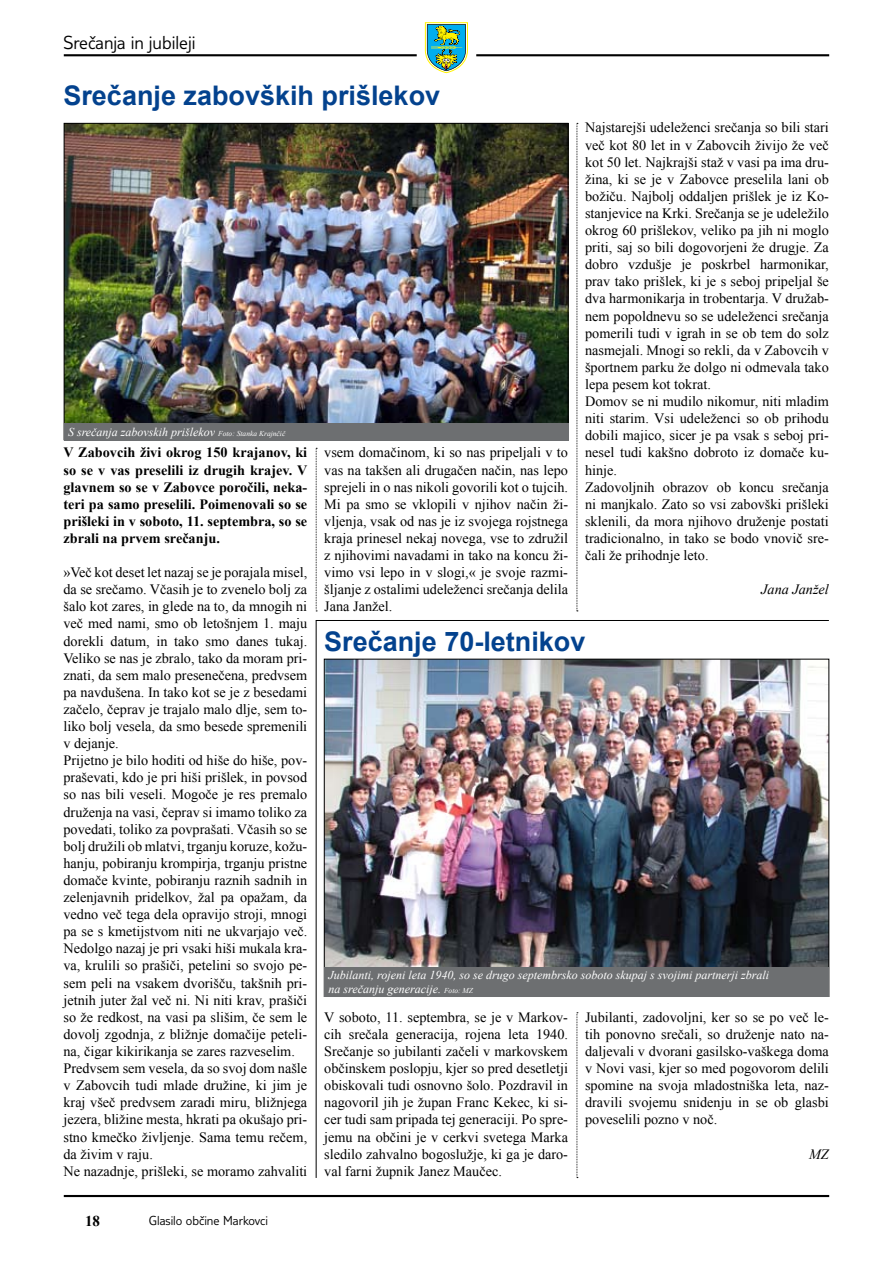
<style>
.page{position:relative;width:893px;height:1263px;background:#fff}
.page>*{position:absolute;margin:0;border:0;box-sizing:border-box;transform-origin:0 0}
.t1{font:700 27px "Arial";color:#03428e}
.t2{font:300 19.5px "TUI Type";color:#000}
.t3{font:700 15px "Times New Roman";color:#000}
.t4{font:14.25px/17.1px "Times New Roman";color:#000;text-align:justify}
.t5{font:700 14.25px/17.1px "Times New Roman";color:#000;text-align:justify}
.t6{font:italic 14.25px "Times New Roman";color:#000}
.t7{font:300 13.5px "TUI Type";color:#000}
.t8{font:italic 12px/14.4px "Times New Roman";color:#fff}
.s1{font-size:7.5px}
</style>
<div class="page">
<hr style="left:64px;top:54px;width:353px;height:2px;background:#000">
<hr style="left:476px;top:54px;width:353px;height:2px;background:#000">
<hr style="left:64px;top:1195px;width:765px;height:2px;background:#000">
<svg style="left:425px;top:22px;width:43px;height:51px;background:#6fb69b"></svg>
<img style="left:66px;top:125px;width:500px;height:298px">
<img style="left:326px;top:661px;width:501px;height:306px">
<div style="left:64px;top:423px;width:504px;height:17px;background:#6d6f71"></div>
<div style="left:324px;top:967px;width:505px;height:30px;background:#6d6f71"></div>
<hr style="left:316px;top:620px;width:513px;height:1px;background:#000">
<hr style="left:316px;top:620px;width:1px;height:558px;background:#000">
<svg style="left:577px;top:123px;width:1px;height:488px"></svg>
<svg style="left:316px;top:448px;width:1px;height:163px"></svg>
<svg style="left:577px;top:1012px;width:1px;height:166px"></svg>
<h2 class="t2" style="left:63px;top:32px;width:134px">Srečanja in jubileji</h2>
<h1 class="t1" style="left:63px;top:77px;width:378px">Srečanje zabovških prišlekov</h1>
<p class="t8" style="left:68px;top:424px;width:219px">S srečanja zabovskih prišlekov <span class="s1">Foto: Stanka Krajnčič</span></p>
<p class="t5" style="left:63px;top:444px;width:246px">V Zabovcih živi okrog 150 krajanov, ki so se v vas preselili iz drugih krajev. V glavnem so se v Zabovce poročili, neka&shy;teri pa samo preselili. Poimenovali so se prišleki in v soboto, 11. septembra, so se zbrali na prvem srečanju.</p>
<p class="t4" style="left:63px;top:564px;width:245px;text-align:left">»Več kot deset let nazaj se je porajala misel, da se srečamo. Včasih je to zvenelo bolj za šalo kot zares, in glede na to, da mnogih ni več med nami, smo ob letošnjem 1. maju dorekli datum, in tako smo danes tukaj.<br>Veliko se nas je zbralo, tako da moram pri&shy;znati, da sem malo presenečena, predvsem pa navdušena. In tako kot se je z besedami začelo, čeprav je trajalo malo dlje, sem to&shy;liko bolj vesela, da smo besede spremenili v dejanje.<br>Prijetno je bilo hoditi od hiše do hiše, pov&shy;praševati, kdo je pri hiši prišlek, in povsod so nas bili veseli. Mogoče je res premalo druženja na vasi, čeprav si imamo toliko za povedati, toliko za povprašati. Včasih so se bolj družili ob mlatvi, trganju koruze, kožu&shy;hanju, pobiranju krompirja, trganju pristne domače kvinte, pobiranju raznih sadnih in zelenjavnih pridelkov, žal pa opažam, da vedno več tega dela opravijo stroji, mnogi pa se s kmetijstvom niti ne ukvarjajo več.<br>Nedolgo nazaj je pri vsaki hiši mukala kra&shy;va, krulili so prašiči, petelini so svojo pe&shy;sem peli na vsakem dvorišču, takšnih pri&shy;jetnih juter žal več ni. Ni niti krav, prašiči so že redkost, na vasi pa slišim, če sem le dovolj zgodnja, z bližnje domačije peteli&shy;na, čigar kikirikanja se zares razveselim.<br>Predvsem sem vesela, da so svoj dom našle v Zabovcih tudi mlade družine, ki jim je kraj všeč predvsem zaradi miru, bližnjega jezera, bližine mesta, hkrati pa okušajo pri&shy;stno kmečko življenje. Sama temu rečem, da živim v raju.<br>Ne nazadnje, prišleki, se moramo zahvaliti</p>
<p class="t3" style="left:85px;top:1210px;width:16px">18</p>
<p class="t7" style="left:149px;top:1213px;width:121px">Glasilo občine Markovci</p>
<p class="t4" style="left:324px;top:444px;width:245px">vsem domačinom, ki so nas pripeljali v to vas na takšen ali drugačen način, nas lepo sprejeli in o nas nikoli govorili kot o tujcih.<br>Mi pa smo se vklopili v njihov način ži&shy;vljenja, vsak od nas je iz svojega rojstnega kraja prinesel nekaj novega, vse to združil z njihovimi navadami in tako na koncu ži&shy;vimo vsi lepo in v slogi,« je svoje razmi&shy;šljanje z ostalimi udeleženci srečanja delila Jana Janžel.</p>
<p class="t4" style="left:585px;top:119px;width:245px;text-align:left">Najstarejši udeleženci srečanja so bili stari več kot 80 let in v Zabovcih živijo že več kot 50 let. Najkrajši staž v vasi pa ima dru&shy;žina, ki se je v Zabovce preselila lani ob božiču. Najbolj oddaljen prišlek je iz Ko&shy;stanjevice na Krki. Srečanja se je udeležilo okrog 60 prišlekov, veliko pa jih ni moglo priti, saj so bili dogovorjeni že drugje. Za dobro vzdušje je poskrbel harmonikar, prav tako prišlek, ki je s seboj pripeljal še dva harmonikarja in trobentarja. V družab&shy;nem popoldnevu so se udeleženci srečanja pomerili tudi v igrah in se ob tem do solz nasmejali. Mnogi so rekli, da v Zabovcih v športnem parku že dolgo ni odmevala tako lepa pesem kot tokrat.<br>Domov se ni mudilo nikomur, niti mladim niti starim. Vsi udeleženci so ob prihodu dobili majico, sicer je pa vsak s seboj pri&shy;nesel tudi kakšno dobroto iz domače ku&shy;hinje.<br>Zadovoljnih obrazov ob koncu srečanja ni manjkalo. Zato so vsi zabovški prišleki sklenili, da mora njihovo druženje postati tradicionalno, in tako se bodo vnovič sre&shy;čali že prihodnje leto.</p>
<p class="t6" style="left:761px;top:580px;width:69px">Jana Janžel</p>
<h1 class="t1" style="left:324px;top:624px;width:263px">Srečanje 70-letnikov</h1>
<p class="t8" style="left:328px;top:967px;width:442px">Jubilanti, rojeni leta 1940, so se drugo septembrsko soboto skupaj s svojimi partnerji zbrali na srečanju generacije. <span class="s1">Foto: MZ</span></p>
<p class="t4" style="left:324px;top:1008px;width:245px">V soboto, 11. septembra, se je v Markov&shy;cih srečala generacija, rojena leta 1940.<br>Srečanje so jubilanti začeli v markovskem občinskem poslopju, kjer so pred desetletji obiskovali tudi osnovno šolo. Pozdravil in nagovoril jih je župan Franc Kekec, ki si&shy;cer tudi sam pripada tej generaciji. Po spre&shy;jemu na občini je v cerkvi svetega Marka sledilo zahvalno bogoslužje, ki ga je daro&shy;val farni župnik Janez Maučec.</p>
<p class="t4" style="left:585px;top:1008px;width:245px">Jubilanti, zadovoljni, ker so se po več le&shy;tih ponovno srečali, so druženje nato na&shy;daljevali v dvorani gasilsko-vaškega doma v Novi vasi, kjer so med pogovorom delili spomine na svoja mladostniška leta, naz&shy;dravili svojemu snidenju in se ob glasbi poveselili pozno v noč.</p>
<p class="t6" style="left:809px;top:1144px;width:21px">MZ</p>
</div>
